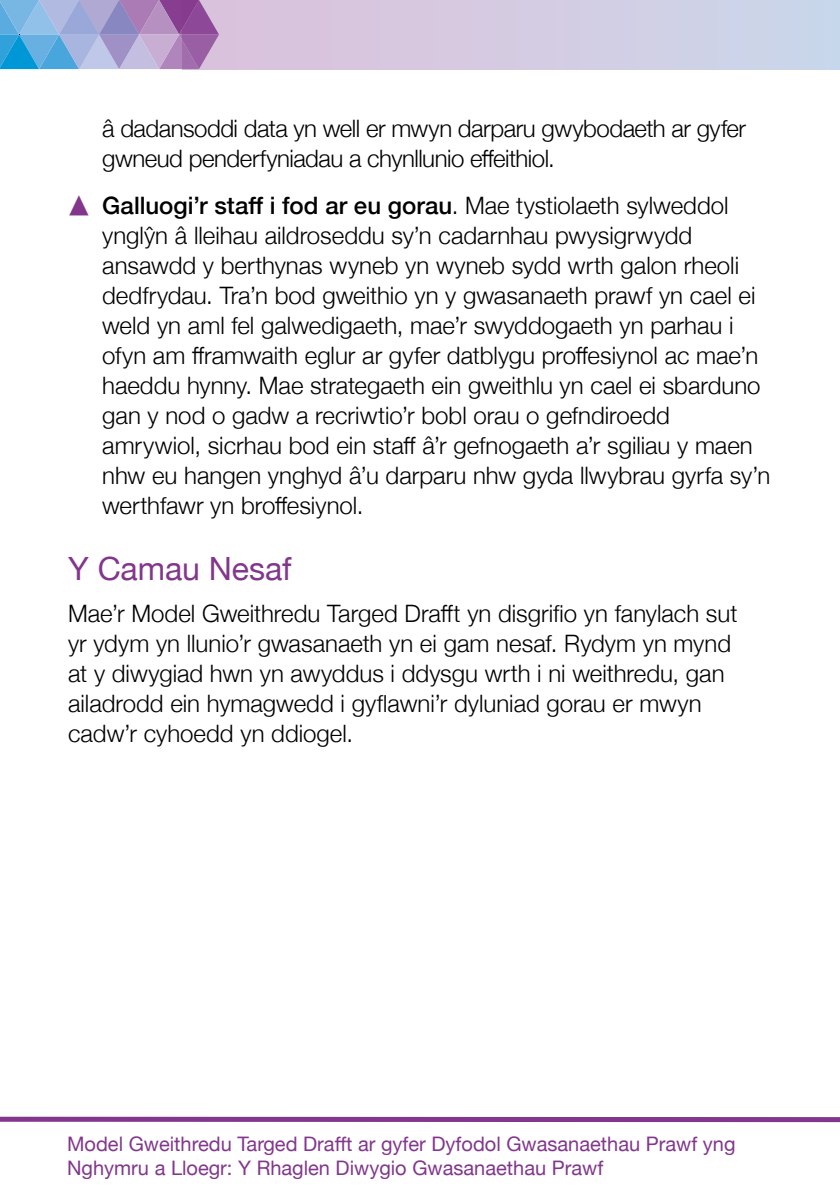
<style>
.page{position:relative;width:840px;height:1191px;background:#fff}
.page>*{position:absolute;margin:0;border:0;box-sizing:border-box;transform-origin:0 0}
.t1{font:32px "Helvetica Neue";letter-spacing:-.005em;color:#82368c}
.t2{font:300 24px/30px "Helvetica Neue";color:#000}
.t3{font:300 24px/30px "Helvetica Neue";letter-spacing:-.02em;color:#000}
.t4{font:20px/24px "Helvetica Neue";color:#82368c}
.s1{font-family:"Source Sans Pro";color:#82368c}
.s2{font-weight:500}
</style>
<div class="page">
<svg style="left:0;top:0;width:183px;height:69px;background:#90a3d3"></svg>
<svg style="left:0;top:1116px;width:839px;height:7px"></svg>
<div style="left:183px;top:0;width:656px;height:69px;background:#d4cbe1"></div>
<p class="t3" style="left:102px;top:111px;width:645px">â dadansoddi data yn well er mwyn darparu gwybodaeth ar gyfer gwneud penderfyniadau a chynllunio effeithiol.</p>
<p class="t2" style="left:102px;top:188px;width:669px;text-indent:-34px"><span class="s1">▲</span> <span class="s2">Galluogi’r staff i fod ar eu gorau</span>. Mae tystiolaeth sylweddol ynglŷn â lleihau aildroseddu sy’n cadarnhau pwysigrwydd ansawdd y berthynas wyneb yn wyneb sydd wrth galon rheoli dedfrydau. Tra’n bod gweithio yn y gwasanaeth prawf yn cael ei weld yn aml fel galwedigaeth, mae’r swyddogaeth yn parhau i ofyn am fframwaith eglur ar gyfer datblygu proffesiynol ac mae’n haeddu hynny. Mae strategaeth ein gweithlu yn cael ei sbarduno gan y nod o gadw a recriwtio’r bobl orau o gefndiroedd amrywiol, sicrhau bod ein staff â’r gefnogaeth a’r sgiliau y maen nhw eu hangen ynghyd â’u darparu nhw gyda llwybrau gyrfa sy’n werthfawr yn broffesiynol.</p>
<h1 class="t1" style="left:68px;top:545px;width:225px">Y Camau Nesaf</h1>
<p class="t2" style="left:68px;top:596px;width:670px">Mae’r Model Gweithredu Targed Drafft yn disgrifio yn fanylach sut yr ydym yn llunio’r gwasanaeth yn ei gam nesaf. Rydym yn mynd at y diwygiad hwn yn awyddus i ddysgu wrth i ni weithredu, gan ailadrodd ein hymagwedd i gyflawni’r dyluniad gorau er mwyn cadw’r cyhoedd yn ddiogel.</p>
<p class="t4" style="left:67px;top:1132px;width:669px">Model Gweithredu Targed Drafft ar gyfer Dyfodol Gwasanaethau Prawf yng<br>Nghymru a Lloegr: Y Rhaglen Diwygio Gwasanaethau Prawf</p>
</div>
